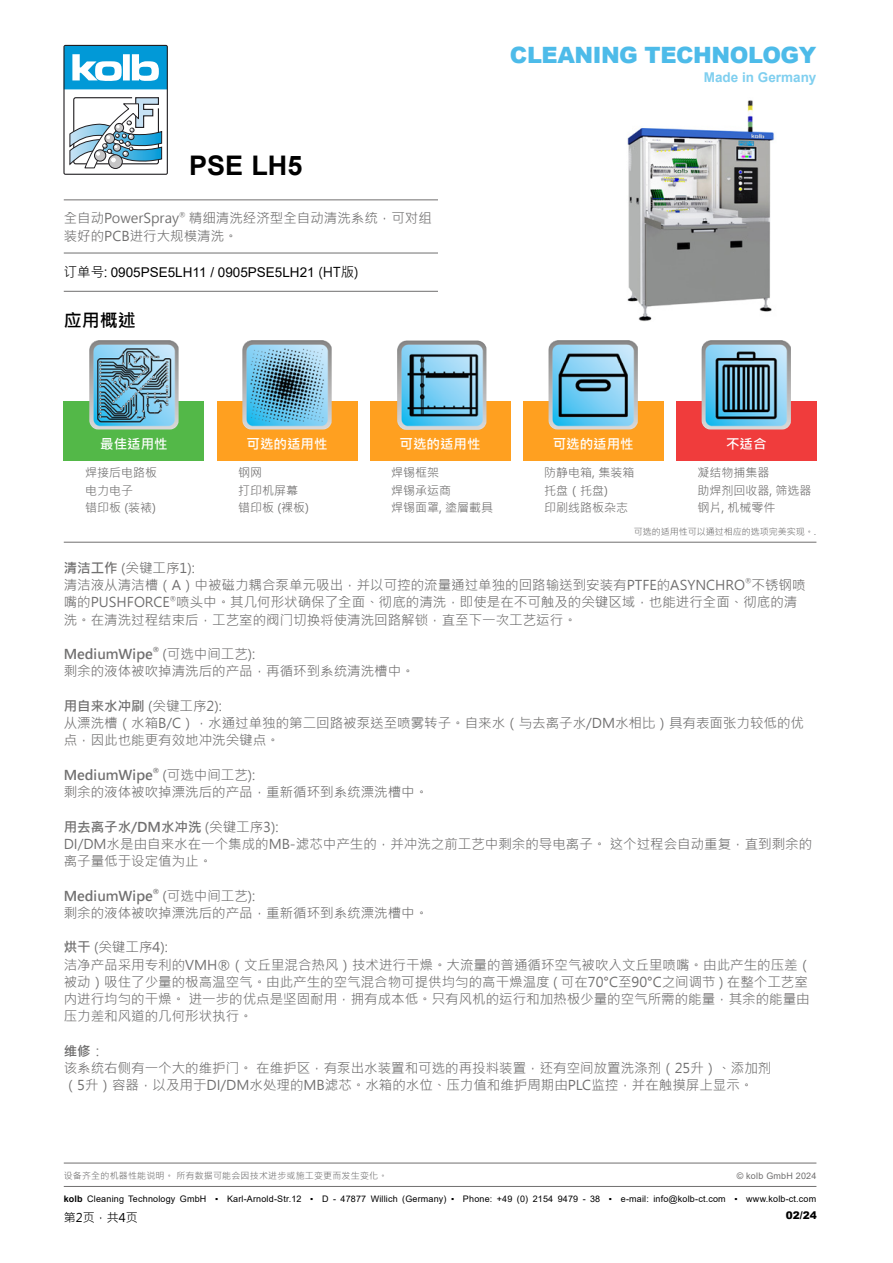
<style>
.page{position:relative;width:893px;height:1263px;background:#fff}
.page>*{position:absolute;margin:0;border:0;box-sizing:border-box;transform-origin:0 0}
.Headline_Modell{font:700 27px "Arial";color:#000}
.t1{font:900 22.5px "Arial";letter-spacing:-.02em;color:#4dbbe9}
.t2{font:700 18px "Microsoft Jheng Hei";color:#000}
.Fließtext_Flatter{font:13.5px/17.2px "Microsoft Jheng Hei";color:#706f6f}
.Fließtext_Flatter-2{font:700 13.5px "Microsoft Jheng Hei";color:#706f6f}
.Art__Nr{font:13.5px "Arial";color:#000}
.t3{font:700 13.5px "Microsoft Jheng Hei";color:#fff}
.t4{font:700 13.5px "Arial";color:#80cfef}
.BU_Grau{font:12px/17.2px "Microsoft Jheng Hei";color:#706f6f}
.Seitenzahl{font:12px "Microsoft Jheng Hei";color:#000}
.t5{font:900 10.5px "Arial";color:#000}
.Hinweiszeile{font:9px "Arial";letter-spacing:.02em;color:#000}
.Hinweiszeile-2{font:9px "Microsoft Jheng Hei";letter-spacing:.02em;color:#706f6f}
.Hinweiszeile-3{font:9px "Microsoft Jheng Hei";color:#706f6f}
.Hinweiszeile-4{font:9px "Arial";letter-spacing:.02em;color:#706f6f}
.Fließtext_Flatter-3{font:6.75px "Microsoft Jheng Hei";color:#706f6f}
.Fließtext_Flatter-4{font:700 6.75px "Microsoft Jheng Hei";color:#706f6f}
.s1{font-family:"Microsoft Jheng Hei"}
.s2{font-family:"Arial"}
.s3{font-weight:700}
.s4{font-weight:400}
</style>
<div class="page">
<div style="left:64px;top:401px;width:140px;height:59px;background:#53b848"></div>
<div style="left:217px;top:401px;width:140px;height:59px;background:#ffa020"></div>
<div style="left:370px;top:401px;width:140px;height:59px;background:#ffa020"></div>
<div style="left:523px;top:401px;width:140px;height:59px;background:#ffa020"></div>
<div style="left:676px;top:401px;width:140px;height:59px;background:#f03c3c"></div>
<img style="left:627px;top:100px;width:148px;height:222px">
<svg style="left:63px;top:45px;width:105px;height:130px"></svg>
<img style="left:89px;top:340px;width:90px;height:89px">
<img style="left:242px;top:340px;width:90px;height:89px">
<img style="left:397px;top:341px;width:89px;height:89px">
<img style="left:549px;top:340px;width:89px;height:89px">
<img style="left:702px;top:340px;width:89px;height:89px">
<hr style="left:64px;top:1186px;width:752px;height:1px;background:#706f6f">
<hr style="left:64px;top:199px;width:374px;height:1px;background:#706f6f">
<hr style="left:64px;top:1163px;width:752px;height:1px;background:#706f6f">
<hr style="left:64px;top:253px;width:374px;height:1px;background:#706f6f">
<hr style="left:64px;top:291px;width:374px;height:1px;background:#706f6f">
<hr style="left:64px;top:542px;width:752px;height:1px;background:#706f6f">
<h2 class="t1" style="left:510px;top:39px;width:308px">CLEANING TECHNOLOGY</h2>
<p class="Headline_Modell" style="left:189px;top:146px;width:115px">PSE LH5</p>
<p class="Fließtext_Flatter" style="left:64px;top:210px;width:117px">全自动PowerSpray</p>
<p class="Fließtext_Flatter-3" style="left:179px;top:210px;width:8px">®</p>
<p class="Fließtext_Flatter" style="left:64px;top:210px;width:370px;text-indent:125px">精细清洗经济型全自动清洗系统，可对组装好的PCB进行大规模清洗。</p>
<p class="Art__Nr" style="left:64px;top:262px;width:296px"><span class="s1">订单号:</span> 0905PSE5LH11 / 0905PSE5LH21 <span class="s1">(HT版)</span></p>
<h3 class="t2" style="left:64px;top:309px;width:73px">应用概述</h3>
<p class="t4" style="left:704px;top:68px;width:114px">Made in Germany</p>
<p class="t3" style="left:100px;top:436px;width:69px">最佳适用性</p>
<p class="t3" style="left:247px;top:436px;width:82px">可选的适用性</p>
<p class="t3" style="left:400px;top:436px;width:82px">可选的适用性</p>
<p class="t3" style="left:553px;top:436px;width:82px">可选的适用性</p>
<p class="t3" style="left:726px;top:436px;width:42px">不适合</p>
<p class="BU_Grau" style="left:85px;top:464px;width:73px">焊接后电路板</p>
<p class="BU_Grau" style="left:85px;top:482px;width:49px">电力电子</p>
<p class="BU_Grau" style="left:85px;top:499px;width:73px">错印板 (装裱)</p>
<p class="BU_Grau" style="left:238px;top:464px;width:25px">钢网</p>
<p class="BU_Grau" style="left:238px;top:482px;width:61px">打印机屏幕</p>
<p class="BU_Grau" style="left:238px;top:499px;width:73px">错印板 (裸板)</p>
<p class="BU_Grau" style="left:391px;top:464px;width:104px">焊锡框架<br>焊锡承运商<br>焊锡面罩, 塗層載具</p>
<p class="BU_Grau" style="left:544px;top:464px;width:92px">防静电箱, 集装箱托盘（托盘)<br>印刷线路板杂志</p>
<p class="BU_Grau" style="left:697px;top:464px;width:116px">凝结物捕集器<br>助焊剂回收器, 筛选器钢片, 机械零件</p>
<p class="Hinweiszeile-3" style="left:634px;top:525px;width:184px">可选的适用性可以通过相应的选项完美实现。<span class="s2">.</span></p>
<p class="Fließtext_Flatter" style="left:64px;top:559px;width:132px"><span class="s3">清洁工作</span> (关键工序1):</p>
<p class="Fließtext_Flatter" style="left:64px;top:576px;width:683px">清洁液从清洁槽（A）中被磁力耦合泵单元吸出，并以可控的流量通过单独的回路输送到安装有PTFE的ASYNCHRO</p>
<p class="Fließtext_Flatter-3" style="left:745px;top:577px;width:8px">®</p>
<p class="Fließtext_Flatter" style="left:752px;top:576px;width:55px">不锈钢喷</p>
<p class="Fließtext_Flatter" style="left:64px;top:594px;width:108px">嘴的PUSHFORCE</p>
<p class="Fließtext_Flatter-3" style="left:170px;top:594px;width:8px">®</p>
<p class="Fließtext_Flatter" style="left:64px;top:594px;width:735px;text-indent:113px">喷头中。其几何形状确保了全面、彻底的清洗，即使是在不可触及的关键区域，也能进行全面、彻底的清洗。在清洗过程结束后，工艺室的阀门切换将使清洗回路解锁，直至下一次工艺运行。</p>
<p class="Fließtext_Flatter-2" style="left:64px;top:646px;width:91px">MediumWipe</p>
<p class="Fließtext_Flatter-4" style="left:153px;top:646px;width:8px">®</p>
<p class="Fließtext_Flatter" style="left:163px;top:645px;width:94px">(可选中间工艺):</p>
<p class="Fließtext_Flatter" style="left:64px;top:663px;width:353px">剩余的液体被吹掉清洗后的产品，再循环到系统清洗槽中。</p>
<p class="Fließtext_Flatter" style="left:64px;top:697px;width:159px"><span class="s3">用自来水冲刷</span> (关键工序2):</p>
<p class="Fließtext_Flatter" style="left:64px;top:714px;width:742px">从漂洗槽（水箱B/C），水通过单独的第二回路被泵送至喷雾转子。自来水（与去离子水/DM水相比）具有表面张力较低的优点，因此也能更有效地冲洗关键点。</p>
<p class="Fließtext_Flatter-2" style="left:64px;top:766px;width:91px">MediumWipe</p>
<p class="Fließtext_Flatter-4" style="left:153px;top:766px;width:8px">®</p>
<p class="Fließtext_Flatter" style="left:163px;top:766px;width:94px">(可选中间工艺):</p>
<p class="Fließtext_Flatter" style="left:64px;top:783px;width:366px">剩余的液体被吹掉漂洗后的产品，重新循环到系统漂洗槽中。</p>
<p class="Fließtext_Flatter-2" style="left:64px;top:818px;width:216px">用去离子水/DM水冲洗 <span class="s4">(关键工序3):</span></p>
<p class="Fließtext_Flatter" style="left:64px;top:835px;width:750px">DI/DM水是由自来水在一个集成的MB-滤芯中产生的，并冲洗之前工艺中剩余的导电离子。 这个过程会自动重复，直到剩余的离子量低于设定值为止。</p>
<p class="Fließtext_Flatter-2" style="left:64px;top:887px;width:91px">MediumWipe</p>
<p class="Fließtext_Flatter-4" style="left:153px;top:887px;width:8px">®</p>
<p class="Fließtext_Flatter" style="left:163px;top:887px;width:94px">(可选中间工艺):</p>
<p class="Fließtext_Flatter" style="left:64px;top:904px;width:366px">剩余的液体被吹掉漂洗后的产品，重新循环到系统漂洗槽中。</p>
<p class="Fließtext_Flatter" style="left:64px;top:939px;width:105px"><span class="s3">烘干</span> (关键工序4):</p>
<p class="Fließtext_Flatter" style="left:64px;top:956px;width:749px">洁净产品采用专利的VMH®（文丘里混合热风）技术进行干燥。大流量的普通循环空气被吹入文丘里喷嘴。由此产生的压差（被动）吸住了少量的极高温空气。由此产生的空气混合物可提供均匀的高干燥温度 ( 可在70°C至90°C之间调节 ) 在整个工艺室内进行均匀的干燥。 进一步的优点是坚固耐用，拥有成本低。只有风机的运行和加热极少量的空气所需的能量，其余的能量由压力差和风道的几何形状执行。</p>
<p class="Fließtext_Flatter-2" style="left:64px;top:1042px;width:42px">维修<span class="s4">：</span></p>
<p class="Fließtext_Flatter" style="left:64px;top:1059px;width:709px">该系统右侧有一个大的维护门。 在维护区，有泵出水装置和可选的再投料装置，还有空间放置洗涤剂（25升）、添加剂（5升）容器，以及用于DI/DM水处理的MB滤芯。水箱的水位、压力值和维护周期由PLC监控，并在触摸屏上显示。</p>
<p class="Hinweiszeile-2" style="left:64px;top:1169px;width:325px">设备齐全的机器性能说明。 所有数据可能会因技术进步或施工变更而发生变化。</p>
<p class="Hinweiszeile-4" style="left:737px;top:1169px;width:81px">© kolb GmbH 2024</p>
<p class="Hinweiszeile" style="left:64px;top:1192px;width:754px"><span class="s3">kolb</span> Cleaning Technology GmbH ▪ Karl-Arnold-Str.12 ▪ D - 47877 Willich (Germany) ▪ Phone: +49 (0) 2154 9479 - 38 ▪ e-mail: info@kolb-ct.com ▪ www.kolb-ct.com</p>
<p class="Seitenzahl" style="left:64px;top:1209px;width:75px">第2页，共4页</p>
<p class="t5" style="left:786px;top:1208px;width:32px">02/24</p>
</div>
